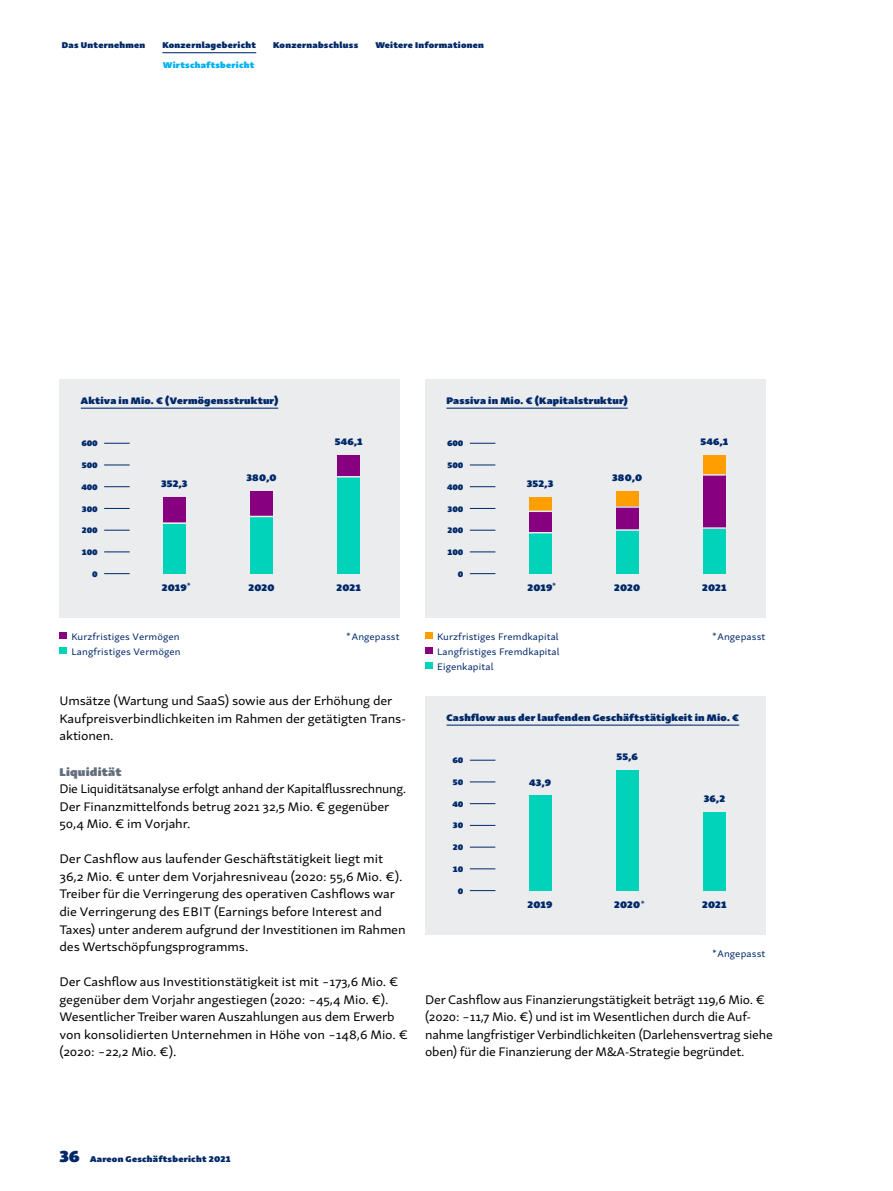
<style>
.page{position:relative;width:893px;height:1191px;background:#fff}
.page>*{position:absolute;margin:0;border:0;box-sizing:border-box;transform-origin:0 0}
.t1{font:12.75px/17.5px "Skolar Sans Latn Ex";letter-spacing:-.01em;color:#000}
.t2{font:11.55px "Skolar Sans Latn Ex Bl";letter-spacing:.02em;color:#636e7a}
.t3{font:9.75px "Skolar Sans Latn Ex Bl";letter-spacing:.02em;color:#002869}
.t4{font:9.75px/15px "Skolar Sans Latn Ex";letter-spacing:.01em;color:#002869}
.t5{font:8.7px "Skolar Sans Latn Ex Bl";letter-spacing:.03em;color:#002869}
.t6{font:8.7px "Skolar Sans Latn Ex Bl";letter-spacing:.03em;color:#00b1f2}
.t7{font:8.25px "Skolar Sans Latn Ex Bl";letter-spacing:-.025em;color:#002869}
.s1{font-family:"Skolar Sans Latn Ex"}
.s2{font-size:16.5px}
</style>
<div class="page">
<div style="left:60px;top:379px;width:340px;height:238px;background:#eaecee"></div>
<hr style="left:81px;top:407px;width:197px;height:2px;background:#002869">
<div style="left:60px;top:632px;width:7px;height:7px;background:#870080"></div>
<div style="left:60px;top:647px;width:7px;height:7px;background:#00d3ba"></div>
<div style="left:163px;top:497px;width:23px;height:25px;background:#870080"></div>
<div style="left:163px;top:523px;width:23px;height:50px;background:#00d3ba"></div>
<hr style="left:162px;top:522px;width:25px;height:2px;background:#eaecee">
<div style="left:250px;top:491px;width:23px;height:25px;background:#870080"></div>
<div style="left:250px;top:517px;width:23px;height:56px;background:#00d3ba"></div>
<div style="left:337px;top:477px;width:23px;height:96px;background:#00d3ba"></div>
<div style="left:337px;top:455px;width:23px;height:21px;background:#870080"></div>
<svg style="left:104px;top:530px;width:26px;height:1px"></svg>
<svg style="left:104px;top:551px;width:26px;height:1px"></svg>
<svg style="left:104px;top:573px;width:26px;height:1px"></svg>
<svg style="left:104px;top:486px;width:26px;height:1px"></svg>
<svg style="left:104px;top:443px;width:26px;height:1px"></svg>
<svg style="left:104px;top:508px;width:26px;height:1px"></svg>
<svg style="left:104px;top:465px;width:26px;height:1px"></svg>
<div style="left:425px;top:379px;width:340px;height:238px;background:#eaecee"></div>
<hr style="left:446px;top:407px;width:182px;height:2px;background:#002869">
<div style="left:425px;top:632px;width:8px;height:7px;background:#ff9e00"></div>
<div style="left:425px;top:647px;width:8px;height:7px;background:#870080"></div>
<div style="left:425px;top:662px;width:8px;height:7px;background:#00d3ba"></div>
<div style="left:529px;top:497px;width:22px;height:14px;background:#ff9e00"></div>
<div style="left:529px;top:511px;width:22px;height:22px;background:#870080"></div>
<div style="left:529px;top:533px;width:22px;height:40px;background:#00d3ba"></div>
<svg style="left:529px;top:532px;width:22px;height:1px"></svg>
<hr style="left:527px;top:510px;width:25px;height:2px;background:#eaecee">
<div style="left:616px;top:491px;width:22px;height:16px;background:#ff9e00"></div>
<div style="left:616px;top:507px;width:22px;height:23px;background:#870080"></div>
<div style="left:616px;top:530px;width:22px;height:43px;background:#00d3ba"></div>
<hr style="left:614px;top:506px;width:26px;height:2px;background:#eaecee">
<hr style="left:614px;top:529px;width:26px;height:2px;background:#eaecee">
<div style="left:703px;top:528px;width:23px;height:45px;background:#00d3ba"></div>
<div style="left:703px;top:455px;width:23px;height:20px;background:#ff9e00"></div>
<div style="left:703px;top:475px;width:23px;height:53px;background:#870080"></div>
<hr style="left:702px;top:527px;width:25px;height:2px;background:#eaecee">
<svg style="left:703px;top:474px;width:23px;height:1px"></svg>
<svg style="left:470px;top:465px;width:25px;height:1px"></svg>
<svg style="left:470px;top:530px;width:25px;height:1px"></svg>
<svg style="left:470px;top:551px;width:25px;height:1px"></svg>
<svg style="left:470px;top:573px;width:25px;height:1px"></svg>
<svg style="left:470px;top:486px;width:25px;height:1px"></svg>
<svg style="left:470px;top:443px;width:25px;height:1px"></svg>
<svg style="left:470px;top:508px;width:25px;height:1px"></svg>
<div style="left:425px;top:696px;width:340px;height:238px;background:#eaecee"></div>
<hr style="left:446px;top:724px;width:293px;height:1px;background:#002869">
<div style="left:529px;top:795px;width:22px;height:95px;background:#00d3ba"></div>
<div style="left:616px;top:770px;width:22px;height:120px;background:#00d3ba"></div>
<div style="left:703px;top:812px;width:23px;height:78px;background:#00d3ba"></div>
<svg style="left:470px;top:825px;width:25px;height:1px"></svg>
<svg style="left:470px;top:868px;width:25px;height:1px"></svg>
<svg style="left:470px;top:847px;width:25px;height:1px"></svg>
<svg style="left:470px;top:890px;width:25px;height:1px"></svg>
<svg style="left:470px;top:760px;width:25px;height:1px"></svg>
<svg style="left:470px;top:803px;width:25px;height:1px"></svg>
<svg style="left:470px;top:781px;width:25px;height:1px"></svg>
<hr style="left:162px;top:52px;width:94px;height:1px;background:#002869">
<p class="t5" style="left:62px;top:37px;width:85px">Das Unternehmen</p>
<p class="t5" style="left:162px;top:37px;width:95px">Konzernlagebericht</p>
<p class="t5" style="left:273px;top:37px;width:86px">Konzernabschluss</p>
<p class="t5" style="left:375px;top:37px;width:110px">Weitere Informationen</p>
<p class="t6" style="left:163px;top:57px;width:93px">Wirtschaftsbericht</p>
<p class="t3" style="left:81px;top:391px;width:199px">Aktiva in Mio. € (Vermögensstruktur)</p>
<p class="t3" style="left:446px;top:391px;width:183px">Passiva in Mio. € (Kapitalstruktur)</p>
<p class="t7" style="left:82px;top:436px;width:18px">600</p>
<p class="t7" style="left:82px;top:458px;width:18px">500</p>
<p class="t7" style="left:82px;top:479px;width:18px">400</p>
<p class="t7" style="left:82px;top:501px;width:18px">300</p>
<p class="t7" style="left:82px;top:523px;width:18px">200</p>
<p class="t7" style="left:82px;top:544px;width:18px">100</p>
<p class="t7" style="left:92px;top:566px;width:7px">0</p>
<p class="t3" style="left:161px;top:475px;width:28px">352,3</p>
<p class="t3" style="left:246px;top:469px;width:32px">380,0</p>
<p class="t3" style="left:335px;top:433px;width:29px">546,1</p>
<p class="t7" style="left:447px;top:436px;width:18px">600</p>
<p class="t7" style="left:447px;top:458px;width:18px">500</p>
<p class="t7" style="left:447px;top:479px;width:18px">400</p>
<p class="t7" style="left:447px;top:501px;width:18px">300</p>
<p class="t7" style="left:447px;top:523px;width:18px">200</p>
<p class="t7" style="left:447px;top:544px;width:18px">100</p>
<p class="t7" style="left:458px;top:566px;width:7px">0</p>
<p class="t3" style="left:527px;top:475px;width:28px">352,3</p>
<p class="t3" style="left:612px;top:469px;width:32px">380,0</p>
<p class="t3" style="left:700px;top:433px;width:29px">546,1</p>
<p class="t3" style="left:162px;top:578px;width:31px">2019<span class="s1">*</span></p>
<p class="t3" style="left:248px;top:578px;width:28px">2020</p>
<p class="t3" style="left:336px;top:578px;width:26px">2021</p>
<p class="t3" style="left:527px;top:578px;width:31px">2019<span class="s1">*</span></p>
<p class="t3" style="left:614px;top:578px;width:28px">2020</p>
<p class="t3" style="left:702px;top:578px;width:26px">2021</p>
<p class="t4" style="left:71px;top:628px;width:110px">Kurzfristiges Vermögen</p>
<p class="t4" style="left:346px;top:628px;width:55px">* Angepasst</p>
<p class="t4" style="left:71px;top:643px;width:111px">Langfristiges Vermögen</p>
<p class="t4" style="left:437px;top:628px;width:123px">Kurzfristiges Fremdkapital</p>
<p class="t4" style="left:712px;top:628px;width:55px">* Angepasst</p>
<p class="t4" style="left:437px;top:643px;width:124px">Langfristiges Fremdkapital<br>Eigenkapital</p>
<p class="t1" style="left:60px;top:691px;width:348px">Umsätze (Wartung und SaaS) sowie aus der Erhöhung der<br>Kaufpreisverbindlichkeiten im Rahmen der getätigten Trans&shy;aktionen.</p>
<p class="t2" style="left:60px;top:761px;width:63px">Liquidität</p>
<p class="t1" style="left:60px;top:779px;width:348px">Die Liquiditätsanalyse erfolgt anhand der Kapitalflussrechnung.<br>Der Finanzmittelfonds betrug 2021 32,5 Mio. € gegenüber<br>50,4 Mio. € im Vorjahr.</p>
<p class="t1" style="left:60px;top:849px;width:348px">Der Cashflow aus laufender Geschäftstätigkeit liegt mit 36,2 Mio. € unter dem Vorjahresniveau (2020: 55,6 Mio. €).<br>Treiber für die Verringerung des operativen Cashflows war die Verringerung des EBIT (Earnings before Interest and Taxes) unter anderem aufgrund der Investitionen im Rahmen des Wertschöpfungsprogramms.</p>
<p class="t1" style="left:60px;top:972px;width:350px">Der Cashflow aus Investitionstätigkeit ist mit −173,6 Mio. € gegenüber dem Vorjahr angestiegen (2020: −45,4 Mio. €).<br>Wesentlicher Treiber waren Auszahlungen aus dem Erwerb von konsolidierten Unternehmen in Höhe von −148,6 Mio. € (2020: −22,2 Mio. €).</p>
<p class="t3" style="left:446px;top:708px;width:294px">Cashflow aus der laufenden Geschäftstätigkeit in Mio. €</p>
<p class="t7" style="left:453px;top:753px;width:12px">60</p>
<p class="t7" style="left:453px;top:774px;width:12px">50</p>
<p class="t7" style="left:453px;top:796px;width:12px">40</p>
<p class="t7" style="left:453px;top:818px;width:12px">30</p>
<p class="t7" style="left:453px;top:839px;width:12px">20</p>
<p class="t7" style="left:453px;top:861px;width:12px">10</p>
<p class="t7" style="left:458px;top:883px;width:7px">0</p>
<p class="t3" style="left:616px;top:748px;width:23px">55,6</p>
<p class="t3" style="left:529px;top:773px;width:24px">43,9</p>
<p class="t3" style="left:704px;top:790px;width:23px">36,2</p>
<p class="t3" style="left:527px;top:895px;width:27px">2019</p>
<p class="t3" style="left:614px;top:895px;width:32px">2020<span class="s1">*</span></p>
<p class="t3" style="left:702px;top:895px;width:26px">2021</p>
<p class="t4" style="left:712px;top:945px;width:55px">* Angepasst</p>
<p class="t1" style="left:425px;top:989px;width:349px">Der Cashflow aus Finanzierungstätigkeit beträgt 119,6 Mio. € (2020: −11,7 Mio. €) und ist im Wesentlichen durch die Auf&shy;nahme langfristiger Verbindlichkeiten (Darlehensvertrag siehe oben) für die Finanzierung der M&amp;A-Strategie begründet.</p>
<p class="t5" style="left:60px;top:1150px;width:173px"><span class="s2">36</span> Aareon Geschäftsbericht 2021</p>
</div>
